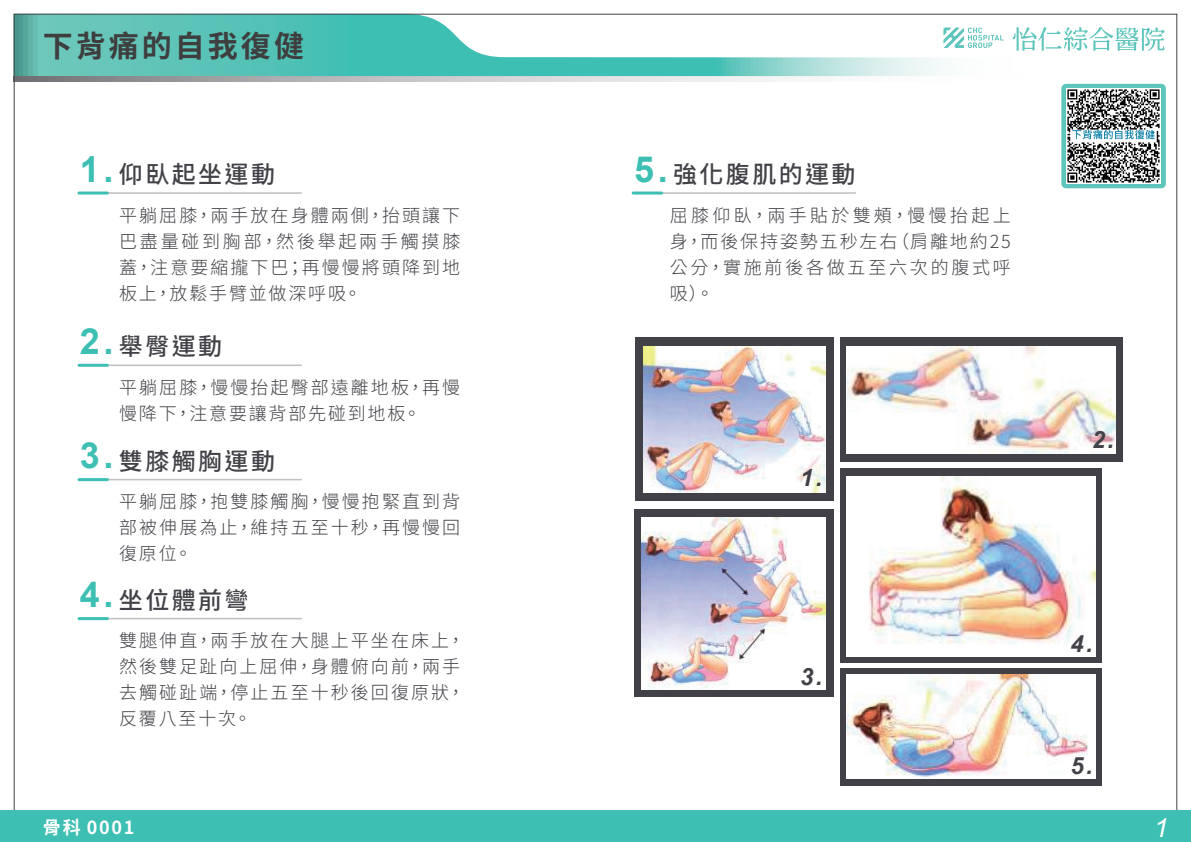
<style>
.page{position:relative;width:1191px;height:842px;background:#fff}
.page>*{position:absolute;margin:0;border:0;box-sizing:border-box;transform-origin:0 0}
.t1{font:700 30px "Noto Sans CJ Ktc";letter-spacing:.1em;color:#3e3e3f}
.t2{font:italic 26.4px "Arial";color:#fff}
.t3{font:500 24px "Noto Sans CJ Ktc";letter-spacing:.1em;color:#414147}
.t4{font:italic 700 23.8px "Arial";color:#414147}
.t5{font:300 18px/26px "Noto Sans CJ Ktc";letter-spacing:.115em;color:#414147;text-align:justify}
.t6{font:700 18px "Noto Sans CJ Ktc";letter-spacing:.1em;color:#fff}
.s1{font-family:"Arial";font-weight:700;font-size:36px;color:#3ebfb3}
</style>
<div class="page">
<div style="left:635px;top:337px;width:198px;height:164px;background:#414147"></div>
<div style="left:840px;top:337px;width:282px;height:125px;background:#414147"></div>
<div style="left:840px;top:468px;width:262px;height:195px;background:#414147"></div>
<div style="left:634px;top:509px;width:199px;height:188px;background:#414147"></div>
<svg style="left:16px;top:16px;width:988px;height:60px"></svg>
<svg style="left:1012px;top:27px;width:152px;height:24px"></svg>
<svg style="left:943px;top:28px;width:60px;height:20px"></svg>
<svg style="left:16px;top:76px;width:841px;height:6px"></svg>
<hr style="left:79px;top:192px;width:222px;height:2px;background:#c0c1c3">
<hr style="left:79px;top:192px;width:28px;height:3px;background:#3ebfb3">
<hr style="left:633px;top:192px;width:222px;height:2px;background:#c0c1c3">
<hr style="left:633px;top:192px;width:28px;height:3px;background:#3ebfb3">
<hr style="left:79px;top:364px;width:222px;height:2px;background:#c0c1c3">
<hr style="left:79px;top:364px;width:28px;height:3px;background:#3ebfb3">
<hr style="left:79px;top:479px;width:222px;height:1px;background:#c0c1c3">
<hr style="left:79px;top:478px;width:28px;height:3px;background:#3ebfb3">
<hr style="left:79px;top:618px;width:222px;height:1px;background:#c0c1c3">
<hr style="left:79px;top:617px;width:28px;height:3px;background:#3ebfb3">
<div style="left:0;top:810px;width:1191px;height:32px;background:#3ebfb3"></div>
<img style="left:644px;top:346px;width:181px;height:147px">
<img style="left:847px;top:346px;width:269px;height:108px">
<img style="left:641px;top:517px;width:184px;height:172px">
<img style="left:846px;top:477px;width:249px;height:179px">
<div style="left:840px;top:668px;width:262px;height:117px;background:#414147"></div>
<img style="left:846px;top:674px;width:249px;height:104px">
<svg style="left:1061px;top:84px;width:104px;height:104px;background:#78cec7"></svg>
<img style="left:1066px;top:89px;width:94px;height:94px">
<h1 class="t1" style="left:43px;top:29px;width:262px">下背痛的自我復健</h1>
<h3 class="t3" style="left:80px;top:161px;width:197px"><span class="s1">1.</span> 仰臥起坐運動</h3>
<h3 class="t3" style="left:634px;top:161px;width:223px"><span class="s1">5.</span> 強化腹肌的運動</h3>
<p class="t5" style="left:119px;top:203px;width:343px">平躺屈膝，兩手放在身體兩側，抬頭讓下巴盡量碰到胸部，然後舉起兩手觸摸膝蓋，注意要縮攏下巴；再慢慢將頭降到地板上，放鬆手臂並做深呼吸。</p>
<p class="t5" style="left:670px;top:203px;width:343px">屈膝仰臥，兩手貼於雙頰，慢慢抬起上身，而後保持姿勢五秒左右（肩離地約25公分，實施前後各做五至六次的腹式呼吸）。</p>
<h3 class="t3" style="left:80px;top:333px;width:144px"><span class="s1">2.</span> 舉臀運動</h3>
<p class="t5" style="left:119px;top:375px;width:342px">平躺屈膝，慢慢抬起臀部遠離地板，再慢慢降下，注意要讓背部先碰到地板。</p>
<h3 class="t3" style="left:80px;top:447px;width:197px"><span class="s1">3.</span> 雙膝觸胸運動</h3>
<p class="t5" style="left:119px;top:489px;width:342px">平躺屈膝，抱雙膝觸胸，慢慢抱緊直到背部被伸展為止，維持五至十秒，再慢慢回復原位。</p>
<h3 class="t3" style="left:80px;top:586px;width:170px"><span class="s1">4.</span> 坐位體前彎</h3>
<p class="t5" style="left:119px;top:628px;width:347px;text-align:left">雙腿伸直，兩手放在大腿上平坐在床上，然後雙足趾向上屈伸，身體俯向前，兩手去觸碰趾端，停止五至十秒後回復原狀，反覆八至十次。</p>
<h3 class="t4" style="left:800px;top:462px;width:24px">1.</h3>
<h3 class="t4" style="left:800px;top:661px;width:24px">3.</h3>
<h3 class="t4" style="left:1091px;top:424px;width:24px">2.</h3>
<h3 class="t4" style="left:1070px;top:627px;width:24px">4.</h3>
<h3 class="t4" style="left:1070px;top:750px;width:24px">5.</h3>
<p class="t6" style="left:43px;top:817px;width:93px">骨科 0001</p>
<h2 class="t2" style="left:1153px;top:811px;width:16px">1</h2>
</div>
